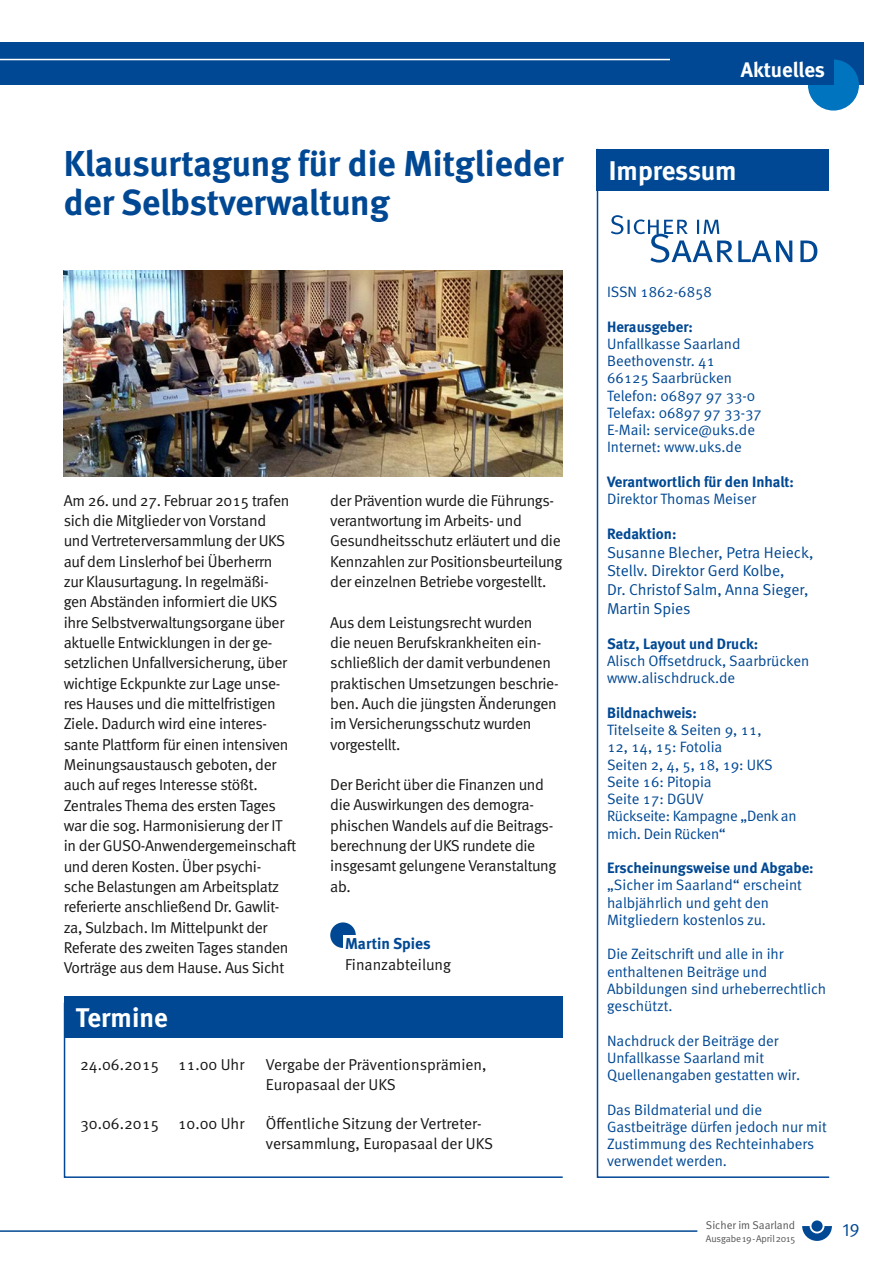
<style>
.page{position:relative;width:893px;height:1263px;background:#fff}
.page>*{position:absolute;margin:0;border:0;box-sizing:border-box;transform-origin:0 0}
.t1{font:700 36px/39px "DGUV Meta";letter-spacing:-.005em;color:#004893}
.t2{font:700 27px "DGUV Meta";letter-spacing:-.005em;color:#fff}
.t3{font:700 21px "DGUV Meta";color:#fff}
.t4{font:18px "DGUV Meta";color:#004893}
.t5{font:15.75px/20.2px "DGUV Meta";letter-spacing:-.02em;color:#181716}
.t6{font:15.75px/20.2px "DGUV Meta";color:#181716}
.t7{font:15.75px/18.9px "DGUV Meta";color:#004893}
.t8{font:700 15.75px "DGUV Meta";color:#004893}
.t9{font:15px/17.2px "DGUV Meta";color:#004893}
.t10{font:700 15px "DGUV Meta";color:#004893}
.t11{font:11.25px "DGUV Meta";color:#565655}
.t12{font:9.75px "DGUV Meta";letter-spacing:-.01em;color:#565655}
</style>
<div class="page">
<div style="left:0;top:43px;width:863px;height:42px;background:#004893"></div>
<hr style="left:0;top:59px;width:698px;height:1px;background:#fff">
<hr style="left:0;top:1230px;width:697px;height:2px;background:#004893">
<svg style="left:802px;top:1226px;width:30px;height:15px"></svg>
<div style="left:811px;top:1220px;width:12px;height:11px;background:#004893;border-radius:50%"></div>
<svg style="left:596px;top:148px;width:234px;height:1030px"></svg>
<div style="left:597px;top:149px;width:232px;height:42px;background:#004893"></div>
<svg style="left:611px;top:215px;width:206px;height:48px"></svg>
<svg style="left:63px;top:1002px;width:500px;height:176px"></svg>
<div style="left:64px;top:996px;width:499px;height:41px;background:#004893"></div>
<div style="left:330px;top:922px;width:26px;height:26px;background:#004893;border-radius:50%"></div>
<div style="left:343px;top:935px;width:220px;height:34px;background:#fff"></div>
<div style="left:808px;top:60px;width:51px;height:51px;background:#0074be;border-radius:50%"></div>
<div style="left:670px;top:56px;width:163px;height:29px;background:#004893"></div>
<img style="left:64px;top:270px;width:499px;height:206px">
<h1 class="t1" style="left:64px;top:145px;width:502px">Klausurtagung für die Mitglieder der Selbstverwaltung</h1>
<p class="t5" style="left:64px;top:491px;width:234px">Am 26. und 27. Februar 2015 trafen sich die Mitglieder von Vorstand<br>und Vertreterversammlung der UKS auf dem Linslerhof bei Überherrn<br>zur Klausurtagung. In regelmäßi&shy;gen Abständen informiert die UKS ihre Selbstverwaltungsorgane über aktuelle Entwicklungen in der ge&shy;setzlichen Unfallversicherung, über wichtige Eckpunkte zur Lage unse&shy;res Hauses und die mittelfristigen Ziele. Dadurch wird eine interes&shy;sante Plattform für einen intensiven Meinungsaustausch geboten, der auch auf reges Interesse stößt.<br>Zentrales Thema des ersten Tages war die sog. Harmonisierung der IT in der GUSO-Anwendergemeinschaft und deren Kosten. Über psychi-<br>sche Belastungen am Arbeitsplatz referierte anschließend Dr. Gawlit&shy;za, Sulzbach. Im Mittelpunkt der Referate des zweiten Tages standen Vorträge aus dem Hause. Aus Sicht</p>
<p class="t5" style="left:330px;top:490px;width:234px">der Prävention wurde die Führungs&shy;verantwortung im Arbeits- und Gesundheitsschutz erläutert und die Kennzahlen zur Positionsbeurteilung der einzelnen Betriebe vorgestellt.</p>
<p class="t5" style="left:330px;top:612px;width:230px">Aus dem Leistungsrecht wurden<br>die neuen Berufskrankheiten ein&shy;schließlich der damit verbundenen praktischen Umsetzungen beschrie&shy;ben. Auch die jüngsten Änderungen im Versicherungsschutz wurden vorgestellt.</p>
<p class="t5" style="left:330px;top:775px;width:228px">Der Bericht über die Finanzen und die Auswirkungen des demogra&shy;phischen Wandels auf die Beitrags&shy;berechnung der UKS rundete die insgesamt gelungene Veranstaltung ab.</p>
<p class="t8" style="left:345px;top:934px;width:87px">Martin Spies</p>
<p class="t6" style="left:345px;top:954px;width:107px">Finanzabteilung</p>
<h2 class="t2" style="left:76px;top:1001px;width:93px">Termine</h2>
<p class="t6" style="left:80px;top:1054px;width:166px">24.06.2015 11.00 Uhr</p>
<p class="t6" style="left:266px;top:1054px;width:222px">Vergabe der Präventionsprämien,<br>Europasaal der UKS</p>
<p class="t6" style="left:80px;top:1114px;width:166px">30.06.2015 10.00 Uhr</p>
<p class="t6" style="left:266px;top:1114px;width:229px">Öffentliche Sitzung der Vertreter&shy;versammlung, Europasaal der UKS</p>
<h3 class="t3" style="left:741px;top:57px;width:86px">Aktuelles</h3>
<h2 class="t2" style="left:609px;top:154px;width:129px">Impressum</h2>
<p class="t9" style="left:607px;top:284px;width:106px">ISSN 1862-6858</p>
<p class="t10" style="left:607px;top:317px;width:88px">Herausgeber:</p>
<p class="t9" style="left:607px;top:335px;width:156px">Unfallkasse Saarland<br>Beethovenstr. 41<br>66125 Saarbrücken<br>Telefon: 06897 97 33-0<br>Telefax: 06897 97 33-37<br>E-Mail: service@uks.de<br>Internet: www.uks.de</p>
<p class="t10" style="left:607px;top:473px;width:189px">Verantwortlich für den Inhalt:</p>
<p class="t9" style="left:607px;top:491px;width:151px">Direktor Thomas Meiser</p>
<p class="t10" style="left:607px;top:524px;width:71px">Redaktion:</p>
<p class="t7" style="left:607px;top:543px;width:208px">Susanne Blecher, Petra Heieck,<br>Stellv. Direktor Gerd Kolbe,<br>Dr. Christof Salm, Anna Sieger,<br>Martin Spies</p>
<p class="t10" style="left:607px;top:635px;width:153px">Satz, Layout und Druck:</p>
<p class="t9" style="left:607px;top:652px;width:204px">Alisch Offsetdruck, Saarbrücken www.alischdruck.de</p>
<p class="t10" style="left:607px;top:704px;width:91px">Bildnachweis:</p>
<p class="t9" style="left:607px;top:721px;width:191px">Titelseite &amp; Seiten 9, 11,<br>12, 14, 15: Fotolia<br>Seiten 2, 4, 5, 18, 19: UKS<br>Seite 16: Pitopia<br>Seite 17: DGUV<br>Rückseite: Kampagne „Denk an mich. Dein Rücken“</p>
<p class="t10" style="left:607px;top:859px;width:208px">Erscheinungsweise und Abgabe:</p>
<p class="t9" style="left:607px;top:877px;width:196px">„Sicher im Saarland“ erscheint halbjährlich und geht den<br>Mitgliedern kostenlos zu.</p>
<p class="t9" style="left:607px;top:946px;width:221px">Die Zeitschrift und alle in ihr enthaltenen Beiträge und<br>Abbildungen sind urheberrechtlich geschützt.</p>
<p class="t9" style="left:607px;top:1032px;width:195px">Nachdruck der Beiträge der<br>Unfallkasse Saarland mit<br>Quellenangaben gestatten wir.</p>
<p class="t9" style="left:607px;top:1101px;width:221px">Das Bildmaterial und die<br>Gastbeiträge dürfen jedoch nur mit<br>Zustimmung des Rechteinhabers verwendet werden.</p>
<p class="t11" style="left:706px;top:1218px;width:91px">Sicher im Saarland</p>
<p class="t12" style="left:706px;top:1233px;width:91px">Ausgabe 19 - April 2015</p>
<p class="t4" style="left:842px;top:1219px;width:19px">19</p>
</div>
